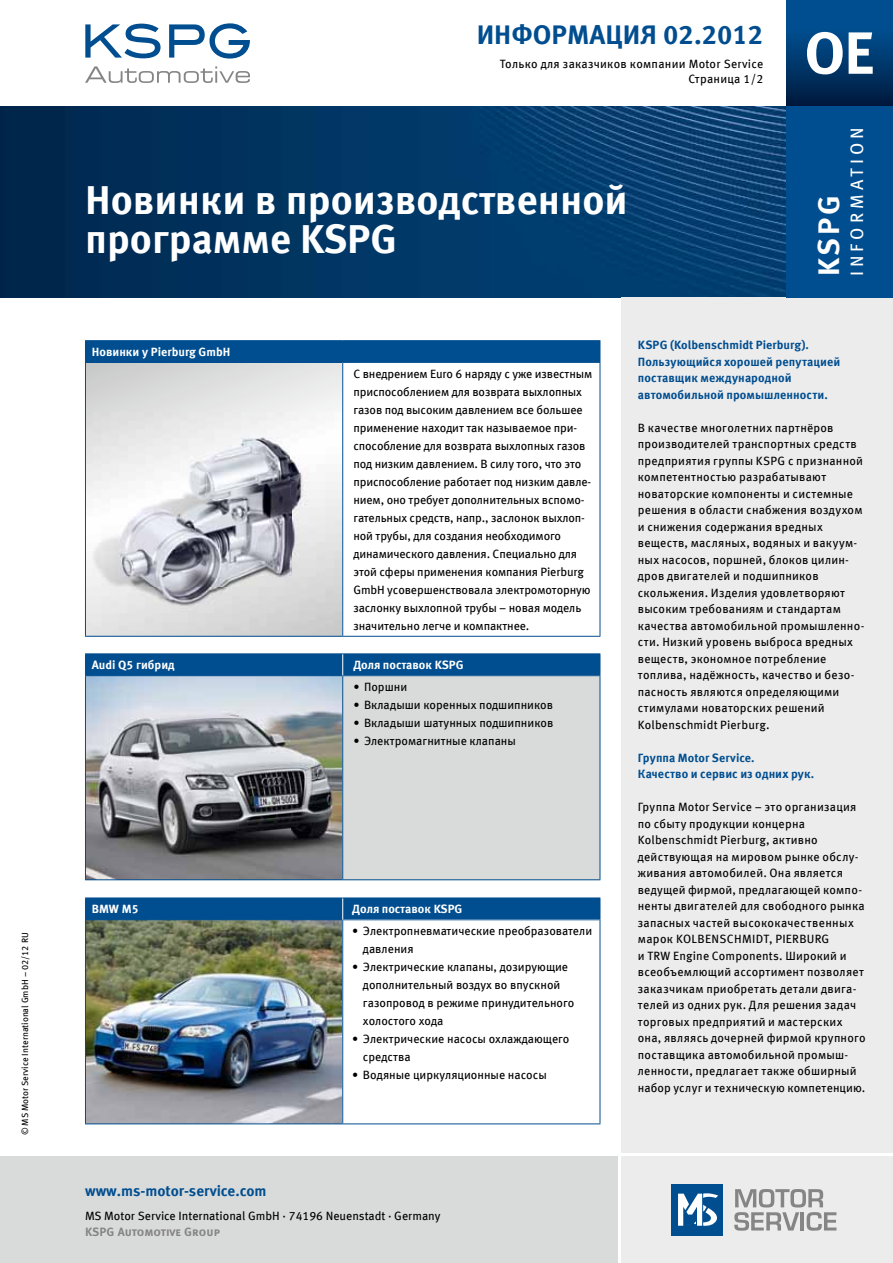
<style>
.page{position:relative;width:893px;height:1263px;background:#fff}
.page>*{position:absolute;margin:0;border:0;box-sizing:border-box;transform-origin:0 0}
.t1{font:700 40.5px/39px "Meta OFC";color:#fff}
.t2{font:700 30px "Meta OFC";color:#fff}
.t3{font:700 27px "Meta OFC";color:#004e90}
.t4{font:18px "Meta OFC";letter-spacing:.225em;color:#fff}
.t5{font:700 15px "Meta OFC";color:#004e90}
.t6{font:12px/16.5px "Meta OFC";letter-spacing:.015em;color:#000}
.t7{font:12px/18px "Meta OFC";letter-spacing:-.01em;color:#000}
.t8{font:700 12px/16.5px "Meta OFC";letter-spacing:.005em;color:#004e90}
.t9{font:700 12px "Meta OFC";color:#fff}
.t10{font:12px "Meta Bold LF Caps";color:#868585}
.t11{font:9px "Meta OFC";color:#000}
</style>
<div class="page">
<svg style="left:86px;top:363px;width:256px;height:273px;background:#ddddde"></svg>
<img style="left:86px;top:412px;width:256px;height:219px">
<img style="left:86px;top:676px;width:256px;height:203px">
<img style="left:86px;top:920px;width:256px;height:203px">
<div style="left:787px;top:0;width:106px;height:106px;background:linear-gradient(to bottom,#0059a2,#001e44)"></div>
<svg style="left:85px;top:24px;width:76px;height:34px"></svg>
<svg style="left:169px;top:23px;width:81px;height:36px"></svg>
<svg style="left:85px;top:66px;width:165px;height:17px"></svg>
<img style="left:0;top:106px;width:787px;height:192px">
<div style="left:621px;top:298px;width:272px;height:855px;background:#ececec"></div>
<div style="left:621px;top:1157px;width:272px;height:106px;background:#ececec"></div>
<div style="left:0;top:1157px;width:617px;height:106px;background:#d9dada"></div>
<div style="left:672px;top:1184px;width:51px;height:51px;background:#004e90"></div>
<svg style="left:678px;top:1193px;width:40px;height:33px"></svg>
<svg style="left:734px;top:1189px;width:102px;height:42px"></svg>
<svg style="left:807px;top:32px;width:66px;height:42px"></svg>
<div style="left:787px;top:106px;width:106px;height:192px;background:#004e90"></div>
<div style="left:343px;top:676px;width:257px;height:204px;background:#d9dada"></div>
<hr style="left:85px;top:653px;width:258px;height:1px;background:#004e90">
<hr style="left:343px;top:653px;width:257px;height:1px;background:#004e90">
<hr style="left:85px;top:676px;width:1px;height:203px;background:#004e90">
<hr style="left:85px;top:879px;width:258px;height:1px;background:#004e90">
<hr style="left:342px;top:676px;width:1px;height:203px;background:#004e90">
<hr style="left:600px;top:676px;width:1px;height:203px;background:#004e90">
<hr style="left:343px;top:879px;width:257px;height:1px;background:#004e90">
<div style="left:85px;top:654px;width:516px;height:22px;background:#004e90"></div>
<hr style="left:85px;top:897px;width:258px;height:1px;background:#004e90">
<hr style="left:343px;top:897px;width:257px;height:1px;background:#004e90">
<hr style="left:85px;top:920px;width:1px;height:203px;background:#004e90">
<hr style="left:85px;top:1123px;width:258px;height:1px;background:#004e90">
<hr style="left:342px;top:920px;width:1px;height:203px;background:#004e90">
<hr style="left:600px;top:920px;width:1px;height:203px;background:#004e90">
<hr style="left:343px;top:1123px;width:257px;height:1px;background:#004e90">
<div style="left:85px;top:898px;width:516px;height:22px;background:#004e90"></div>
<div style="left:85px;top:341px;width:515px;height:21px;background:#004e90"></div>
<hr style="left:85px;top:340px;width:258px;height:1px;background:#004e90">
<hr style="left:343px;top:340px;width:257px;height:1px;background:#004e90">
<svg style="left:600px;top:341px;width:1px;height:21px"></svg>
<hr style="left:85px;top:363px;width:1px;height:273px;background:#004e90">
<hr style="left:85px;top:362px;width:258px;height:1px;background:#004e90">
<hr style="left:85px;top:636px;width:258px;height:1px;background:#004e90">
<hr style="left:342px;top:363px;width:1px;height:273px;background:#004e90">
<hr style="left:343px;top:362px;width:257px;height:1px;background:#004e90">
<hr style="left:600px;top:363px;width:1px;height:273px;background:#004e90">
<hr style="left:343px;top:636px;width:257px;height:1px;background:#004e90">
<p class="t11" style="left:19px;top:1135px;width:204px;rotate:-90deg">© MS Motor Service International GmbH – 02/12 RU</p>
<h3 class="t3" style="left:477px;top:17px;width:288px">ИНФОРМАЦИЯ 02.2012</h3>
<p class="t6" style="left:500px;top:56px;width:265px;line-height:15px;text-align:right">Только для заказчиков компании Motor Service<br>Страница 1/2</p>
<h1 class="t1" style="left:85px;top:181px;width:544px">Новинки в производственной программе KSPG</h1>
<h2 class="t2" style="left:810px;top:276px;width:82px;rotate:-90deg">KSPG</h2>
<h3 class="t4" style="left:846px;top:276px;width:150px;rotate:-90deg">INFORMATION</h3>
<p class="t9" style="left:92px;top:344px;width:140px">Новинки у Pierburg GmbH</p>
<p class="t7" style="left:353px;top:365px;width:241px">С внедрением Euro 6 наряду с уже известным приспособлением для возврата выхлопных газов под высоким давлением все большее применение находит так называемое при&shy;способление для возврата выхлопных газов под низким давлением. В силу того, что это приспособление работает под низким давле&shy;нием, оно требует дополнительных вспомо&shy;гательных средств, напр., заслонок выхлоп&shy;ной трубы, для создания необходимого динамического давления. Специально для этой сферы применения компания Pierburg GmbH усовершенствовала электромоторную заслонку выхлопной трубы – новая модель значительно легче и компактнее.</p>
<p class="t9" style="left:92px;top:657px;width:84px">Audi Q5 гибрид</p>
<p class="t9" style="left:353px;top:657px;width:112px">Доля поставок KSPG</p>
<p class="t6" style="left:353px;top:679px;width:55px">• Поршни</p>
<p class="t6" style="left:353px;top:697px;width:201px">• Вкладыши коренных подшипников</p>
<p class="t6" style="left:353px;top:715px;width:201px">• Вкладыши шатунных подшипников</p>
<p class="t6" style="left:353px;top:733px;width:164px">• Электромагнитные клапаны</p>
<p class="t9" style="left:92px;top:902px;width:48px">BMW M5</p>
<p class="t9" style="left:352px;top:902px;width:112px">Доля поставок KSPG</p>
<p class="t6" style="left:363px;top:922px;width:231px;line-height:18px;text-indent:-11px">• Электропневматические преобразователи давления</p>
<p class="t6" style="left:363px;top:958px;width:213px;line-height:18px;text-indent:-11px">• Электрические клапаны, дозирующие дополнительный воздух во впускной газопровод в режиме принудительного холостого хода</p>
<p class="t6" style="left:363px;top:1030px;width:208px;line-height:18px;text-indent:-11px">• Электрические насосы охлаждающего средства</p>
<p class="t6" style="left:352px;top:1067px;width:196px">• Водяные циркуляционные насосы</p>
<p class="t5" style="left:85px;top:1181px;width:183px">www.ms-motor-service.com</p>
<p class="t6" style="left:85px;top:1207px;width:357px">MS Motor Service International GmbH · 74196 Neuenstadt · Germany</p>
<p class="t10" style="left:85px;top:1225px;width:137px">KSPG Automotive Group</p>
<p class="t8" style="left:638px;top:337px;width:204px">KSPG (Kolbenschmidt Pierburg).<br>Пользующийся хорошей репутацией поставщик международной автомобильной промышленности.</p>
<p class="t6" style="left:638px;top:419px;width:228px">В качестве многолетних партнёров производителей транспортных средств предприятия группы KSPG с признанной компетентностью разрабатывают новаторские компоненты и системные решения в области снабжения воздухом и снижения содержания вредных веществ, масляных, водяных и вакуум&shy;ных насосов, поршней, блоков цилин&shy;дров двигателей и подшипников скольжeния. Изделия удовлетворяют высоким требованиям и стандартам качества автомобильной промышленно&shy;сти. Низкий уровень выброса вредных веществ, экономное потребление топлива, надёжность, качество и безо&shy;пасность являются определяющими стимулами новаторских решений Kolbenschmidt Pierburg.</p>
<p class="t8" style="left:638px;top:749px;width:178px">Группа Motor Service.<br>Качество и сервис из одних рук.</p>
<p class="t6" style="left:638px;top:799px;width:229px">Группа Motor Service – это организация по сбыту продукции концерна Kolbenschmidt Pierburg, активно действующая на мировом рынке обслу&shy;живания автомобилей. Она является ведущей фирмой, предлагающей компо&shy;ненты двигателей для свободного рынка запасных частей высококачественных марок KOLBENSCHMIDT, PIERBURG<br>и TRW Engine Components. Широкий и всеобъемлющий ассортимент позволяет заказчикам приобретать детали двига&shy;телей из одних рук. Для решения задач торговых предприятий и мастерских она, являясь дочерней фирмой крупного поставщика автомобильной промыш&shy;ленности, предлагает также обширный набор услуг и техническую компетенцию.</p>
</div>
